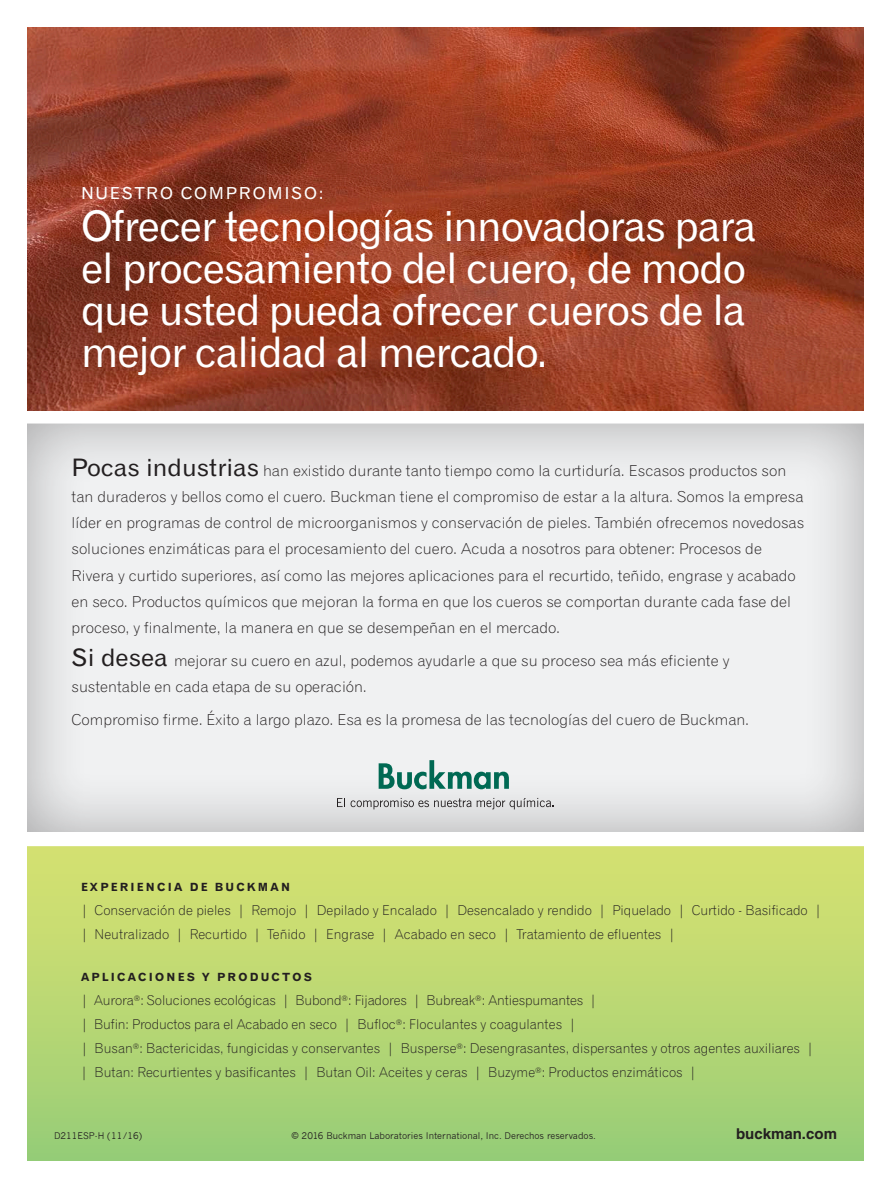
<style>
.page{position:relative;width:891px;height:1188px;background:#fff}
.page>*{position:absolute;margin:0;border:0;box-sizing:border-box;transform-origin:0 0}
.t1{font:42px/42px "Gothic 720 BT Roman B";letter-spacing:-.025em;color:#fff}
.t2{font:16.5px "Gothic 720 BT Roman B";letter-spacing:.1em;color:#fff;scale:1.04 1}
.t3{font:15px/26.2px "Gothic 720 BT Light B";color:#231f20;scale:1.04 1}
.t4{font:700 15px "Helvetica";color:#231f20}
.t5{font:13.5px/24px "Gothic 720 BT Light B";color:#231f20}
.t6{font:11.25px "Gothic 720 BT Bold B";letter-spacing:.2em;color:#231f20}
.t7{font:9px "News Gothic";color:#231f20}
.s1{font-family:"Gothic 720 BT Roman B";font-size:24px}
</style>
<div class="page">
<div style="left:27px;top:846px;width:837px;height:315px;background:linear-gradient(to bottom,#d9e270,#99cd77)"></div>
<div style="left:22px;top:417px;width:843px;height:416px;background:#231f20;opacity:.35"></div>
<svg style="left:379px;top:760px;width:130px;height:29px"></svg>
<svg style="left:337px;top:798px;width:8px;height:9px"></svg>
<svg style="left:351px;top:798px;width:120px;height:11px"></svg>
<svg style="left:477px;top:798px;width:77px;height:11px"></svg>
<div style="left:0;top:410px;width:887px;height:14px;background:#fff"></div>
<img style="left:27px;top:27px;width:837px;height:383px">
<p class="t2" style="left:81px;top:183px;width:235px">NUESTRO COMPROMISO:</p>
<h1 class="t1" style="left:81px;top:205px;width:677px">Ofrecer tecnologías innovadoras para el procesamiento del cuero, de modo que usted pueda ofrecer cueros de la mejor calidad al mercado.</h1>
<p class="t3" style="left:72px;top:457px;width:706px"><span class="s1">Pocas industrias</span> han existido durante tanto tiempo como la curtiduría. Escasos productos son tan duraderos y bellos como el cuero. Buckman tiene el compromiso de estar a la altura. Somos la empresa líder en programas de control de microorganismos y conservación de pieles. También ofrecemos novedosas soluciones enzimáticas para el procesamiento del cuero. Acuda a nosotros para obtener: Procesos de Rivera y curtido superiores, así como las mejores aplicaciones para el recurtido, teñido, engrase y acabado en seco. Productos químicos que mejoran la forma en que los cueros se comportan durante cada fase del proceso, y finalmente, la manera en que se desempeñan en el mercado.</p>
<p class="t3" style="left:72px;top:647px;width:634px"><span class="s1">Si desea</span> mejorar su cuero en azul, podemos ayudarle a que su proceso sea más eficiente y sustentable en cada etapa de su operación.</p>
<p class="t3" style="left:72px;top:707px;width:653px">Compromiso firme. Éxito a largo plazo. Esa es la promesa de las tecnologías del cuero de Buckman.</p>
<p class="t6" style="left:81px;top:880px;width:211px">EXPERIENCIA DE BUCKMAN</p>
<p class="t5" style="left:81px;top:898px;width:742px">| Conservación de pieles | Remojo | Depilado y Encalado | Desencalado y rendido | Piquelado | Curtido - Basificado | | Neutralizado | Recurtido | Teñido | Engrase | Acabado en seco | Tratamiento de efluentes |</p>
<p class="t6" style="left:81px;top:970px;width:233px">APLICACIONES Y PRODUCTOS</p>
<p class="t5" style="left:81px;top:988px;width:734px">| Aurora<sup>®</sup>: Soluciones ecológicas | Bubond<sup>®</sup>: Fijadores | Bubreak<sup>®</sup>: Antiespumantes |<br>| Bufin: Productos para el Acabado en seco | Bufloc<sup>®</sup>: Floculantes y coagulantes |<br>| Busan<sup>®</sup>: Bactericidas, fungicidas y conservantes | Busperse<sup>®</sup>: Desengrasantes, dispersantes y otros agentes auxiliares | | Butan: Recurtientes y basificantes | Butan Oil: Aceites y ceras | Buzyme<sup>®</sup>: Productos enzimáticos |</p>
<p class="t7" style="left:54px;top:1131px;width:90px">D211ESP-H (11/16)</p>
<p class="t7" style="left:292px;top:1131px;width:306px">© 2016 Buckman Laboratories International, Inc. Derechos reservados.</p>
<p class="t4" style="left:736px;top:1125px;width:102px">buckman.com</p>
</div>
